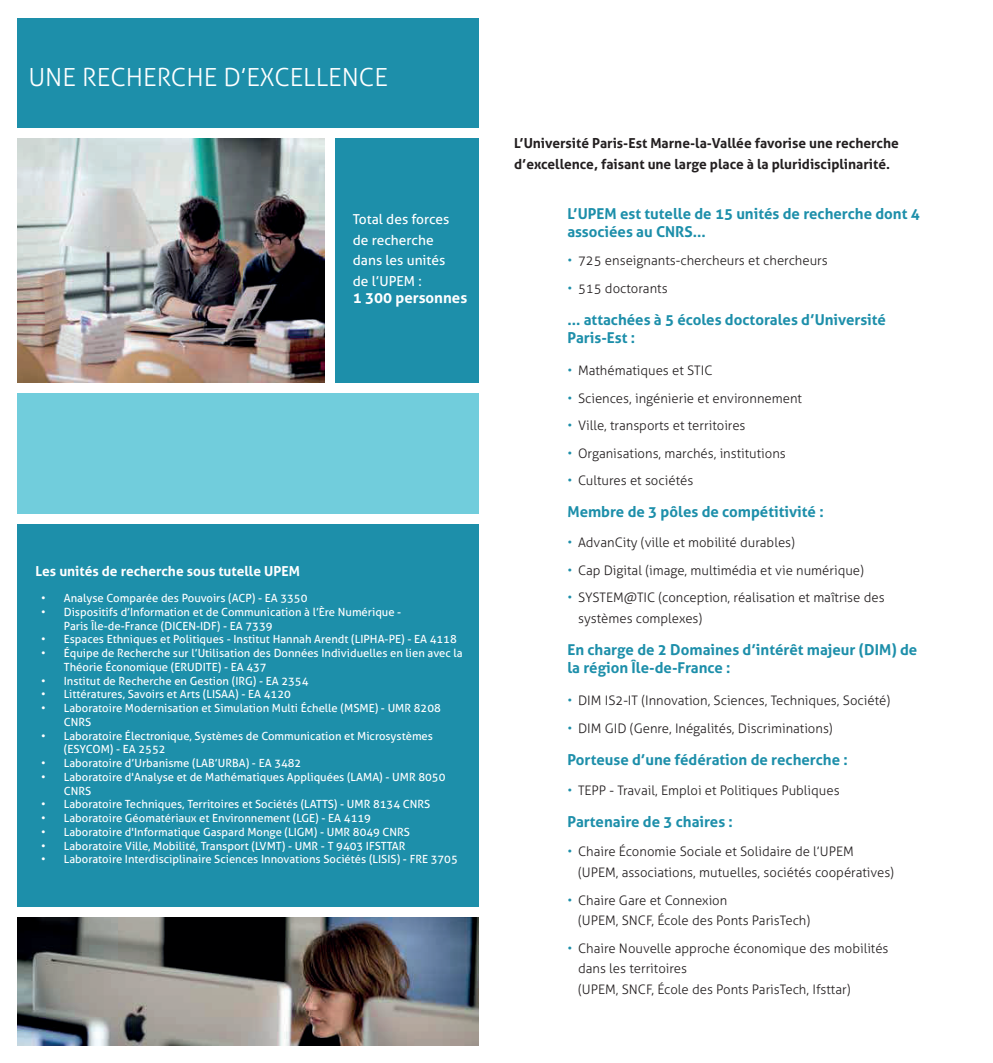
<style>
.page{position:relative;width:993px;height:1063px;background:#fff}
.page>*{position:absolute;margin:0;border:0;box-sizing:border-box;transform-origin:0 0}
.t1{font:300 25px "Aller";color:#fff}
.t2{font:700 15px/18px "Aller";color:#1d8faa}
.t3{font:700 15px "Aller";color:#fff}
.t4{font:700 13.75px/20.6px "Aller";color:#231f20}
.t5{font:13.75px/20.6px "Aller";color:#fff}
.t6{font:700 13.75px "Aller";color:#fff}
.t7{font:300 13.12px/20.6px "Aller";color:#231f20}
.t8{font:11.25px/13.8px "Aller";color:#fff}
.s1{color:#1d8faa}
</style>
<div class="page">
<img style="left:18px;top:138px;width:306px;height:245px">
<div style="left:18px;top:18px;width:460px;height:110px;background:#1d8faa"></div>
<img style="left:18px;top:918px;width:460px;height:127px">
<div style="left:18px;top:393px;width:460px;height:121px;background:#71cddc"></div>
<div style="left:18px;top:524px;width:460px;height:383px;background:#1d8faa"></div>
<div style="left:335px;top:138px;width:143px;height:245px;background:#1d8faa"></div>
<h1 class="t1" style="left:28px;top:63px;width:361px">U ne Rech erch e d’excellence</h1>
<p class="t5" style="left:353px;top:209px;width:98px">Total des forces de recherche dans les unités de l’UPEM :</p>
<h2 class="t3" style="left:353px;top:289px;width:116px">1 300 personnes</h2>
<p class="t6" style="left:35px;top:563px;width:266px">Les unités de recherche sous tutelle UPEM</p>
<p class="t8" style="left:41px;top:591px;width:267px">• Analyse Comparée des Pouvoirs (ACP) - EA 3350</p>
<p class="t8" style="left:64px;top:605px;width:339px;text-indent:-22px">• Dispositifs d’Information et de Communication à l’ère Numérique -<br>Paris Île-de-France (DICEN-IDF) - EA 7339</p>
<p class="t8" style="left:41px;top:632px;width:417px">• Espaces Ethniques et Politiques - Institut Hannah Arendt (LIPHA-PE) - EA 4118</p>
<p class="t8" style="left:64px;top:646px;width:400px;text-indent:-22px">• Équipe de Recherche sur l’Utilisation des Données Individuelles en lien avec la<br>Théorie Économique (ERUDITE) - EA 437</p>
<p class="t8" style="left:41px;top:674px;width:268px">• Institut de Recherche en Gestion (IRG) - EA 2354</p>
<p class="t8" style="left:41px;top:687px;width:251px">• Littératures, Savoirs et Arts (LISAA) - EA 4120</p>
<p class="t8" style="left:64px;top:701px;width:378px;text-indent:-22px">• Laboratoire Modernisation et Simulation Multi Échelle (MSME) - UMR 8208<br>CNRS</p>
<p class="t8" style="left:64px;top:729px;width:370px;text-indent:-22px">• Laboratoire Électronique, Systèmes de Communication et Microsystèmes (ESYCOM) - EA 2552</p>
<p class="t8" style="left:41px;top:756px;width:261px">• Laboratoire d’Urbanisme (LAB’URBA) - EA 3482</p>
<p class="t8" style="left:64px;top:770px;width:383px;text-indent:-22px">• Laboratoire d'Analyse et de Mathématiques Appliquées (LAMA) - UMR 8050<br>CNRS</p>
<p class="t8" style="left:41px;top:797px;width:390px">• Laboratoire Techniques, Territoires et Sociétés (LATTS) - UMR 8134 CNRS</p>
<p class="t8" style="left:41px;top:811px;width:331px">• Laboratoire Géomatériaux et Environnement (LGE) - EA 4119</p>
<p class="t8" style="left:41px;top:825px;width:370px">• Laboratoire d'Informatique Gaspard Monge (LIGM) - UMR 8049 CNRS</p>
<p class="t8" style="left:41px;top:839px;width:366px">• Laboratoire Ville, Mobilité, Transport (LVMT) - UMR - T 9403 IFSTTAR</p>
<p class="t8" style="left:41px;top:852px;width:418px">• Laboratoire Interdisciplinaire Sciences Innovations Sociétés (LISIS) - FRE 3705</p>
<p class="t4" style="left:514px;top:133px;width:386px">L’Université Paris-Est Marne-la-Vallée favorise une recherche d’excellence, faisant une large place à la pluridisciplinarité.</p>
<h2 class="t2" style="left:567px;top:204px;width:354px">L’UPEM est tutelle de 15 unités de recherche dont 4 associées au CNRS...</h2>
<p class="t7" style="left:567px;top:250px;width:262px"><span class="s1">•</span> 725 enseignants-chercheurs et chercheurs</p>
<p class="t7" style="left:567px;top:278px;width:102px"><span class="s1">•</span> 515 doctorants</p>
<h2 class="t2" style="left:567px;top:310px;width:320px">... attachées à 5 écoles doctorales d’Université<br>Paris-Est :</h2>
<p class="t7" style="left:567px;top:360px;width:145px"><span class="s1">•</span> Mathématiques et STIC</p>
<p class="t7" style="left:567px;top:388px;width:236px"><span class="s1">•</span> Sciences, ingénierie et environnement</p>
<p class="t7" style="left:567px;top:415px;width:179px"><span class="s1">•</span> Ville, transports et territoires</p>
<p class="t7" style="left:567px;top:443px;width:220px"><span class="s1">•</span> Organisations, marchés, institutions</p>
<p class="t7" style="left:567px;top:470px;width:127px"><span class="s1">•</span> Cultures et sociétés</p>
<h2 class="t2" style="left:567px;top:503px;width:258px">Membre de 3 pôles de compétitivité :</h2>
<p class="t7" style="left:567px;top:532px;width:229px"><span class="s1">•</span> AdvanCity (ville et mobilité durables)</p>
<p class="t7" style="left:567px;top:560px;width:298px"><span class="s1">•</span> Cap Digital (image, multimédia et vie numérique)</p>
<p class="t7" style="left:578px;top:587px;width:308px;text-indent:-11px"><span class="s1">•</span> SYSTEM@TI C (conception, réalisation et maîtrise des systèmes complexes)</p>
<h2 class="t2" style="left:567px;top:640px;width:351px">En charge de 2 Domaines d’intérêt majeur (DIM) de la région Île-de-France :</h2>
<p class="t7" style="left:567px;top:690px;width:324px"><span class="s1">•</span> DIM IS2-IT (Innovation, Sciences, Techniques, Société)</p>
<p class="t7" style="left:567px;top:718px;width:267px"><span class="s1">•</span> DI M GI D (Genre, I négalités, Discriminations)</p>
<h2 class="t2" style="left:567px;top:750px;width:282px">Porteuse d’une fédération de recherche :</h2>
<p class="t7" style="left:567px;top:780px;width:274px"><span class="s1">•</span> TEPP - Travail, Emploi et Politiques Publiques</p>
<h2 class="t2" style="left:567px;top:812px;width:167px">Partenaire de 3 chaires :</h2>
<p class="t7" style="left:578px;top:842px;width:317px;text-indent:-11px"><span class="s1">•</span> Chaire Économie Sociale et Solidaire de l’U PEM<br>(U PEM, associations, mutuelles, sociétés coopératives)</p>
<p class="t7" style="left:578px;top:890px;width:234px;text-indent:-11px"><span class="s1">•</span> Chaire Gare et Connexion<br>(U PEM, SN CF, École des Ponts ParisTech)</p>
<p class="t7" style="left:578px;top:938px;width:312px;text-indent:-11px"><span class="s1">•</span> Chaire Nouvelle approche économique des mobilités dans les territoires<br>(U PEM, SN CF, École des Ponts ParisTech, Ifsttar)</p>
</div>
